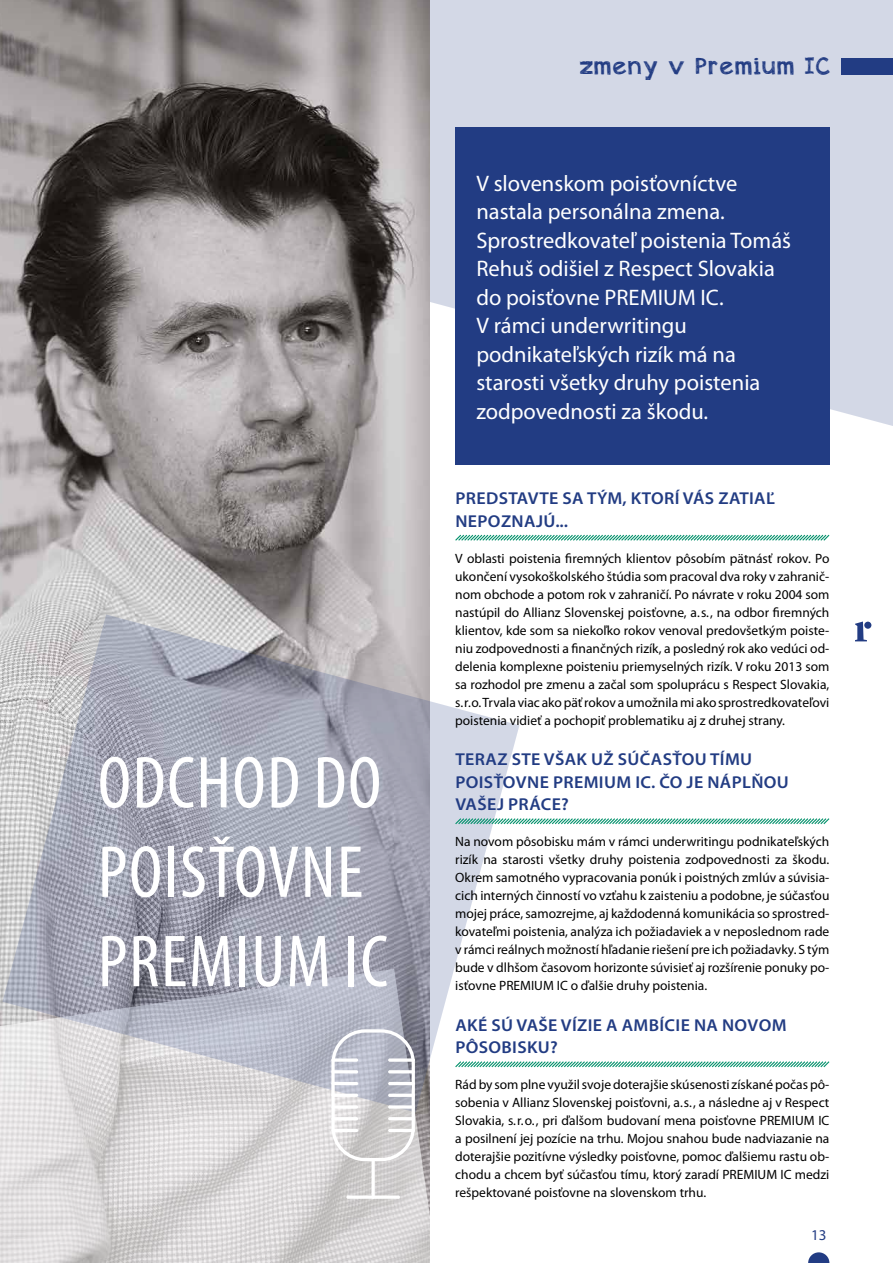
<style>
.page{position:relative;width:893px;height:1263px;background:#fff}
.page>*{position:absolute;margin:0;border:0;box-sizing:border-box;transform-origin:0 0}
.t1{font:condensed 74.4px/89.4px "Myriad Pro";letter-spacing:.02em;color:#fff}
.t2{font:24px "appleberry";letter-spacing:.075em;color:#223c83}
.t3{font:22.5px/28.5px "Myriad Pro";color:#fff}
.t4{font:600 17.25px/22.5px "Myriad Pro";letter-spacing:.02em;color:#223c83;scale:1.04 1}
.t5{font:15px "Myriad Pro";color:#223c83}
.t6{font:13.5px/18px "Myriad Pro";color:#000;text-align:justify}
</style>
<div class="page">
<div style="left:429px;top:0;width:464px;height:428px;background:#d3d8e6"></div>
<img style="left:0;top:0;width:429px;height:969px">
<svg style="left:0;top:969px;width:430px;height:294px;background:#d8d6d6"></svg>
<svg style="left:2px;top:614px;width:517px;height:498px;background:#babbc5"></svg>
<svg style="left:808px;top:1252px;width:21px;height:11px"></svg>
<svg style="left:331px;top:1029px;width:84px;height:132px;background:#c6c6cd"></svg>
<svg style="left:331px;top:1058px;width:27px;height:4px"></svg>
<hr style="left:331px;top:1070px;width:27px;height:3px;background:#fff;border-radius:2px">
<hr style="left:331px;top:1082px;width:27px;height:3px;background:#fff;border-radius:2px">
<hr style="left:331px;top:1094px;width:27px;height:3px;background:#fff;border-radius:2px">
<hr style="left:331px;top:1105px;width:27px;height:4px;background:#fff;border-radius:2px">
<hr style="left:331px;top:1117px;width:27px;height:3px;background:#fff;border-radius:2px">
<hr style="left:331px;top:1129px;width:27px;height:3px;background:#fff;border-radius:2px">
<svg style="left:388px;top:1058px;width:27px;height:4px"></svg>
<hr style="left:388px;top:1070px;width:27px;height:3px;background:#fff;border-radius:2px">
<hr style="left:388px;top:1082px;width:27px;height:3px;background:#fff;border-radius:2px">
<hr style="left:388px;top:1094px;width:27px;height:3px;background:#fff;border-radius:2px">
<svg style="left:388px;top:1105px;width:27px;height:4px"></svg>
<hr style="left:388px;top:1117px;width:27px;height:3px;background:#fff;border-radius:2px">
<hr style="left:388px;top:1129px;width:27px;height:3px;background:#fff;border-radius:2px">
<svg style="left:371px;top:1158px;width:4px;height:41px"></svg>
<svg style="left:346px;top:1195px;width:54px;height:4px"></svg>
<svg style="left:455px;top:534px;width:375px;height:7px"></svg>
<svg style="left:454px;top:817px;width:376px;height:8px"></svg>
<svg style="left:454px;top:1060px;width:376px;height:8px"></svg>
<div style="left:455px;top:128px;width:374px;height:337px;background:#223c83"></div>
<div style="left:841px;top:58px;width:52px;height:17px;background:#223c83"></div>
<svg style="left:855px;top:621px;width:16px;height:20px"></svg>
<h1 class="t1" style="left:98px;top:737px;width:292px">ODCHOD DO<br>POISŤOVNE<br>PREMIUM IC</h1>
<h2 class="t2" style="left:580px;top:49px;width:251px">zmeny v Premium IC</h2>
<p class="t3" style="left:476px;top:169px;width:316px">V slovenskom poisťovníctve nastala personálna zmena.<br>Sprostredkovateľ poistenia Tomáš<br>Rehuš odišiel z Respect Slovakia do poisťovne PREMIUM IC.<br>V rámci underwritingu podnikateľských rizík má na starosti všetky druhy poistenia zodpovednosti za škodu.</p>
<p class="t4" style="left:455px;top:487px;width:309px">PREDSTAVTE SA TÝM, KTORÍ VÁS ZATIAĽ<br>NEPOZNAJÚ...</p>
<p class="t6" style="left:455px;top:549px;width:376px">V oblasti poistenia firemných klientov pôsobím pätnásť rokov. Po ukončení vysokoškolského štúdia som pracoval dva roky v zahranič&shy;nom obchode a potom rok v zahraničí. Po návrate v roku 2004 som nastúpil do Allianz Slovenskej poisťovne, a. s. , na odbor firemných klientov, kde som sa niekoľko rokov venoval predovšetkým poiste&shy;niu zodpovednosti a finančných rizík, a posledný rok ako vedúci od&shy;delenia komplexne poisteniu priemyselných rizík. V roku 2013 som sa rozhodol pre zmenu a začal som spoluprácu s Respect Slovakia, s. r.o. Trvala viac ako päť rokov a umožnila mi ako sprostredkovateľovi poistenia vidieť a pochopiť problematiku aj z druhej strany.</p>
<p class="t4" style="left:455px;top:748px;width:322px">TERAZ STE VŠAK UŽ SÚČASŤOU TÍMU<br>POISŤOVNE PREMIUM IC. ČO JE NÁPLŇOU<br>VAŠEJ PRÁCE?</p>
<p class="t6" style="left:455px;top:832px;width:376px">Na novom pôsobisku mám v rámci underwritingu podnikateľských rizík na starosti všetky druhy poistenia zodpovednosti za škodu.<br>Okrem samotného vypracovania ponúk i poistných zmlúv a súvisia&shy;cich interných činností vo vzťahu k zaisteniu a podobne, je súčasťou mojej práce, samozrejme, aj každodenná komunikácia so sprostred&shy;kovateľmi poistenia, analýza ich požiadaviek a v neposlednom rade v rámci reálnych možností hľadanie riešení pre ich požiadavky. S tým bude v dlhšom časovom horizonte súvisieť aj rozšírenie ponuky po&shy;isťovne PREMIUM IC o ďalšie druhy poistenia.</p>
<p class="t4" style="left:455px;top:1013px;width:320px">AKÉ SÚ VAŠE VÍZIE A AMBÍCIE NA NOVOM<br>PÔSOBISKU?</p>
<p class="t6" style="left:455px;top:1075px;width:376px">Rád by som plne využil svoje doterajšie skúsenosti získané počas pô&shy;sobenia v Allianz Slovenskej poisťovni, a. s. , a následne aj v Respect Slovakia, s. r. o. , pri ďalšom budovaní mena poisťovne PREMIUM IC a posilnení jej pozície na trhu. Mojou snahou bude nadviazanie na doterajšie pozitívne výsledky poisťovne, pomoc ďalšiemu rastu ob&shy;chodu a chcem byť súčasťou tímu, ktorý zaradí PREMIUM IC medzi rešpektované poisťovne na slovenskom trhu.</p>
<p class="t5" style="left:811px;top:1225px;width:17px">13</p>
</div>
